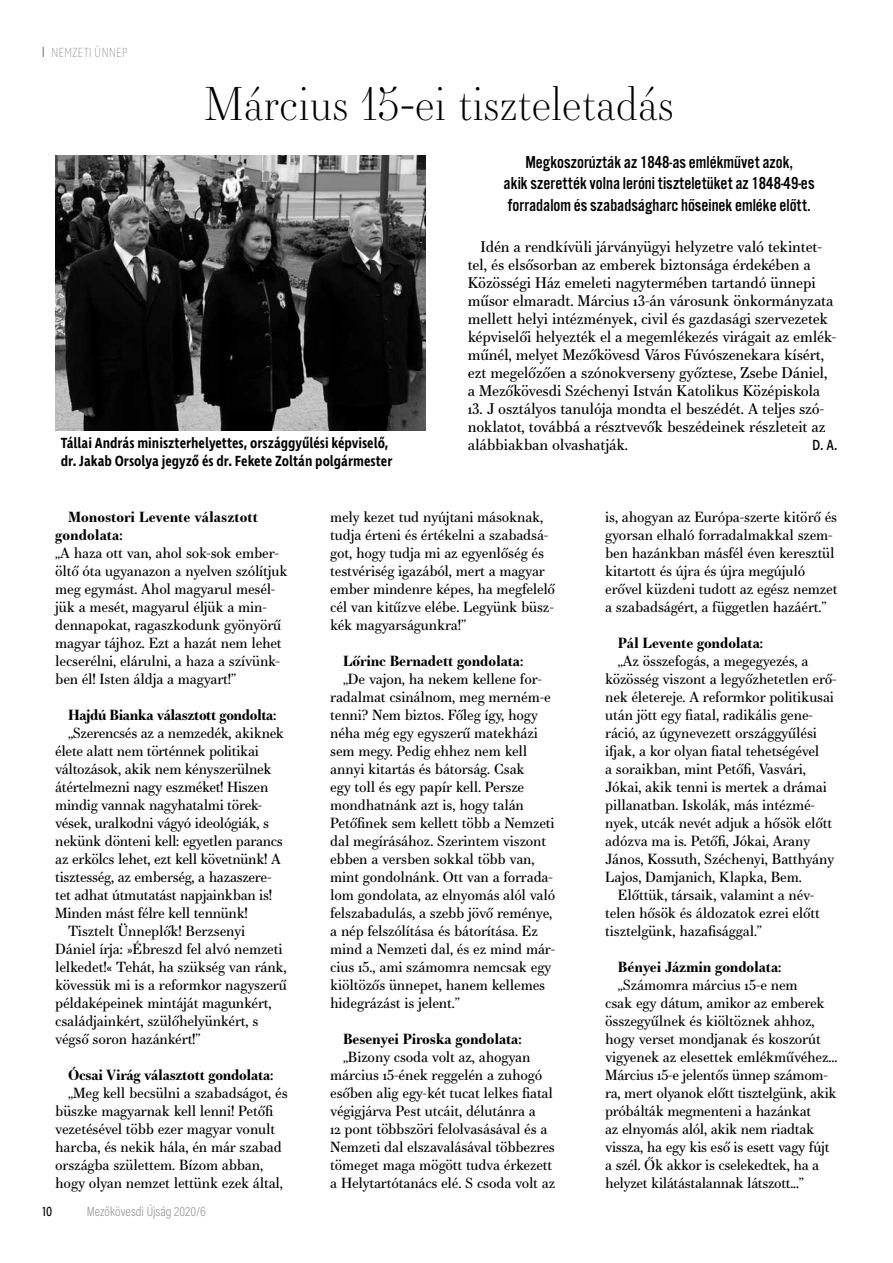
<style>
.page{position:relative;width:893px;height:1263px;background:#fff}
.page>*{position:absolute;margin:0;border:0;box-sizing:border-box;transform-origin:0 0}
.t1{font:300 45px "Essonnes Display";color:#000}
.t2{font:18px/21.6px "Alternate Got No 3 D";color:#000;text-align:center}
.t3{font:15px/18px "Essonnes Text";letter-spacing:-.01em;color:#000}
.t4{font:600 15px "Ingra Cd";color:#000}
.t5{font:15px "Ingra Cd";color:#000}
.t6{font:14.25px/18px "Essonnes Text";letter-spacing:-.01em;color:#000}
.t7{font:700 14.25px/18px "Essonnes Text";letter-spacing:-.01em;color:#000}
.t8{font:700 14.25px "Essonnes Text";letter-spacing:-.03em;color:#000}
.t9{font:300 13.5px "Acumin Pro Cond";color:#98989c}
.t10{font:200 13.5px "Ingra Cd";letter-spacing:-.01em;color:#98989c}
.t11{font:500 13.5px "Acumin Pro Cond";color:#000}
</style>
<div class="page">
<img style="left:55px;top:156px;width:370px;height:275px">
<p class="t10" style="left:51px;top:44px;width:78px">NEMZETI ÜNNEP</p>
<h1 class="t1" style="left:205px;top:72px;width:470px">Március 15-ei tiszteletadás</h1>
<p class="t2" style="left:504px;top:151px;width:312px">Megkoszorúzták az 1848-as emlékművet azok,<br>akik szerették volna leróni tiszteletüket az 1848-49-es forradalom és szabadságharc hőseinek emléke előtt.</p>
<p class="t3" style="left:468px;top:237px;width:370px;text-indent:13px">Idén a rendkívüli járványügyi helyzetre való tekintet&shy;tel, és elsősorban az emberek biztonsága érdekében a Közösségi Ház emeleti nagytermében tartandó ünnepi műsor elmaradt. Március 13-án városunk önkormányzata mellett helyi intézmények, civil és gazdasági szervezetek képviselői helyezték el a megemlékezés virágait az emlék&shy;műnél, melyet Mezőkövesd Város Fúvószenekara kísért, ezt megelőzően a szónokverseny győztese, Zsebe Dániel, a Mezőkövesdi Széchenyi István Katolikus Középiskola</p>
<p class="t3" style="left:468px;top:399px;width:359px;text-align:justify">13. J osztályos tanulója mondta el beszédét. A teljes szó&shy;noklatot, továbbá a résztvevők beszédeinek részleteit az alábbiakban olvashatják.</p>
<p class="t4" style="left:61px;top:433px;width:329px">Tállai András miniszterhelyettes, országgyűlési képviselő,</p>
<p class="t5" style="left:812px;top:436px;width:27px">D. A.</p>
<p class="t4" style="left:61px;top:451px;width:333px">dr. Jakab Orsolya jegyző és dr. Fekete Zoltán polgármester</p>
<p class="t7" style="left:55px;top:508px;width:204px;text-indent:13px">Monostori Levente választott gondolata:</p>
<p class="t6" style="left:55px;top:544px;width:234px">„A haza ott van, ahol sok-sok ember&shy;öltő óta ugyanazon a nyelven szólítjuk meg egymást. Ahol magyarul mesél&shy;jük a mesét, magyarul éljük a min&shy;dennapokat, ragaszkodunk gyönyörű magyar tájhoz. Ezt a hazát nem lehet lecserélni, elárulni, a haza a szívünk&shy;ben él! Isten áldja a magyart!”</p>
<p class="t8" style="left:68px;top:705px;width:210px">Hajdú Bianka választott gondolta:</p>
<p class="t6" style="left:68px;top:724px;width:218px">„Szerencsés az a nemzedék, akiknek</p>
<p class="t6" style="left:55px;top:742px;width:205px">élete alatt nem történnek politikai</p>
<p class="t6" style="left:55px;top:760px;width:218px">változások, akik nem kényszerülnek</p>
<p class="t6" style="left:55px;top:778px;width:215px">átértelmezni nagy eszméket! Hiszen</p>
<p class="t6" style="left:55px;top:796px;width:209px">mindig vannak nagyhatalmi törek-</p>
<p class="t6" style="left:55px;top:814px;width:215px">vések, uralkodni vágyó ideológiák, s</p>
<p class="t6" style="left:55px;top:832px;width:229px">nekünk dönteni kell: egyetlen parancs</p>
<p class="t6" style="left:55px;top:850px;width:227px">az erkölcs lehet, ezt kell követnünk! A</p>
<p class="t6" style="left:55px;top:868px;width:218px">tisztesség, az emberség, a hazaszere-</p>
<p class="t6" style="left:55px;top:886px;width:218px">tet adhat útmutatást napjainkban is!</p>
<p class="t6" style="left:55px;top:904px;width:194px">Minden mást félre kell tennünk!</p>
<p class="t6" style="left:68px;top:922px;width:179px">Tisztelt Ünneplők! Berzsenyi</p>
<p class="t6" style="left:55px;top:940px;width:229px">Dániel írja: »Ébreszd fel alvó nemzeti</p>
<p class="t6" style="left:55px;top:958px;width:233px">lelkedet!« Tehát, ha szükség van ránk,</p>
<p class="t6" style="left:55px;top:976px;width:233px">kövessük mi is a reformkor nagyszerű</p>
<p class="t6" style="left:55px;top:994px;width:218px">példaképeinek mintáját magunkért,</p>
<p class="t6" style="left:55px;top:1012px;width:205px">családjainkért, szülőhelyünkért, s</p>
<p class="t6" style="left:55px;top:1030px;width:147px">végső soron hazánkért!”</p>
<p class="t7" style="left:68px;top:1066px;width:207px">Ócsai Virág választott gondolata:</p>
<p class="t6" style="left:55px;top:1084px;width:234px;text-indent:13px">„Meg kell becsülni a szabadságot, és büszke magyarnak kell lenni! Petőfi vezetésével több ezer magyar vonult harcba, és nekik hála, én már szabad országba születtem. Bízom abban, hogy olyan nemzet lettünk ezek által,</p>
<p class="t11" style="left:43px;top:1202px;width:11px">10</p>
<p class="t9" style="left:87px;top:1202px;width:121px">Mezőkövesdi Újság 2020/6</p>
<p class="t6" style="left:330px;top:508px;width:226px">mely kezet tud nyújtani másoknak, tudja érteni és értékelni a szabadsá&shy;got, hogy tudja mi az egyenlőség és testvériség igazából, mert a magyar ember mindenre képes, ha megfelelő cél van kitűzve elébe. Legyünk büsz&shy;kék magyarságunkra!”</p>
<p class="t7" style="left:343px;top:652px;width:182px">Lőrinc Bernadett gondolata:</p>
<p class="t6" style="left:330px;top:670px;width:226px;text-indent:13px">„De vajon, ha nekem kellene for&shy;radalmat csinálnom, meg merném-e tenni? Nem biztos. Főleg így, hogy néha még egy egyszerű matekházi sem megy. Pedig ehhez nem kell annyi kitartás és bátorság. Csak<br>egy toll és egy papír kell. Persze mondhatnánk azt is, hogy talán Petőfinek sem kellett több a Nemzeti dal megírásához. Szerintem viszont ebben a versben sokkal több van, mint gondolnánk. Ott van a forrada&shy;lom gondolata, az elnyomás alól való felszabadulás, a szebb jövő reménye, a nép felszólítása és bátorítása. Ez mind a Nemzeti dal, és ez mind már&shy;cius 15., ami számomra nemcsak egy kiöltözős ünnepet, hanem kellemes hidegrázást is jelent.”</p>
<p class="t7" style="left:343px;top:1030px;width:180px">Besenyei Piroska gondolata:</p>
<p class="t6" style="left:330px;top:1048px;width:226px;text-indent:13px">„Bizony csoda volt az, ahogyan március 15-ének reggelén a zuhogó esőben alig egy-két tucat lelkes fiatal végigjárva Pest utcáit, délutánra a<br>12 pont többszöri felolvasásával és a Nemzeti dal elszavalásával többezres tömeget maga mögött tudva érkezett a Helytartótanács elé. S csoda volt az</p>
<p class="t6" style="left:605px;top:508px;width:234px">is, ahogyan az Európa-szerte kitörő és gyorsan elhaló forradalmakkal szem&shy;ben hazánkban másfél éven keresztül kitartott és újra és újra megújuló erővel küzdeni tudott az egész nemzet a szabadságért, a független hazáért.”</p>
<p class="t7" style="left:618px;top:634px;width:147px">Pál Levente gondolata:</p>
<p class="t6" style="left:618px;top:652px;width:192px">„Az összefogás, a megegyezés, a</p>
<p class="t6" style="left:605px;top:670px;width:233px">közösség viszont a legyőzhetetlen erő-</p>
<p class="t6" style="left:605px;top:688px;width:230px">nek életereje. A reformkor politikusai</p>
<p class="t6" style="left:605px;top:706px;width:209px">után jött egy fiatal, radikális gene-</p>
<p class="t6" style="left:605px;top:724px;width:213px">ráció, az úgynevezett országgyűlési</p>
<p class="t6" style="left:605px;top:742px;width:216px">ifjak, a kor olyan fiatal tehetségével</p>
<p class="t6" style="left:605px;top:760px;width:202px">a soraikban, mint Petőfi, Vasvári,</p>
<p class="t6" style="left:605px;top:778px;width:223px">Jókai, akik tenni is mertek a drámai</p>
<p class="t6" style="left:605px;top:796px;width:211px">pillanatban. Iskolák, más intézmé-</p>
<p class="t6" style="left:605px;top:814px;width:228px">nyek, utcák nevét adjuk a hősök előtt</p>
<p class="t6" style="left:605px;top:832px;width:207px">adózva ma is. Petőfi, Jókai, Arany</p>
<p class="t6" style="left:605px;top:850px;width:231px">János, Kossuth, Széchenyi, Batthyány</p>
<p class="t6" style="left:605px;top:868px;width:198px">Lajos, Damjanich, Klapka, Bem.</p>
<p class="t6" style="left:618px;top:886px;width:198px">Előttük, társaik, valamint a név-</p>
<p class="t6" style="left:605px;top:904px;width:216px">telen hősök és áldozatok ezrei előtt</p>
<p class="t6" style="left:605px;top:922px;width:158px">tisztelgünk, hazafisággal.”</p>
<p class="t7" style="left:618px;top:958px;width:165px">Bényei Jázmin gondolata:</p>
<p class="t6" style="left:605px;top:976px;width:234px;text-indent:13px">„Számomra március 15-e nem<br>csak egy dátum, amikor az emberek összegyűlnek és kiöltöznek ahhoz, hogy verset mondjanak és koszorút vigyenek az elesettek emlékművéhez...<br>Március 15-e jelentős ünnep számom&shy;ra, mert olyanok előtt tisztelgünk, akik próbálták megmenteni a hazánkat<br>az elnyomás alól, akik nem riadtak vissza, ha egy kis eső is esett vagy fújt a szél. Ők akkor is cselekedtek, ha a helyzet kilátástalannak látszott...”</p>
</div>
